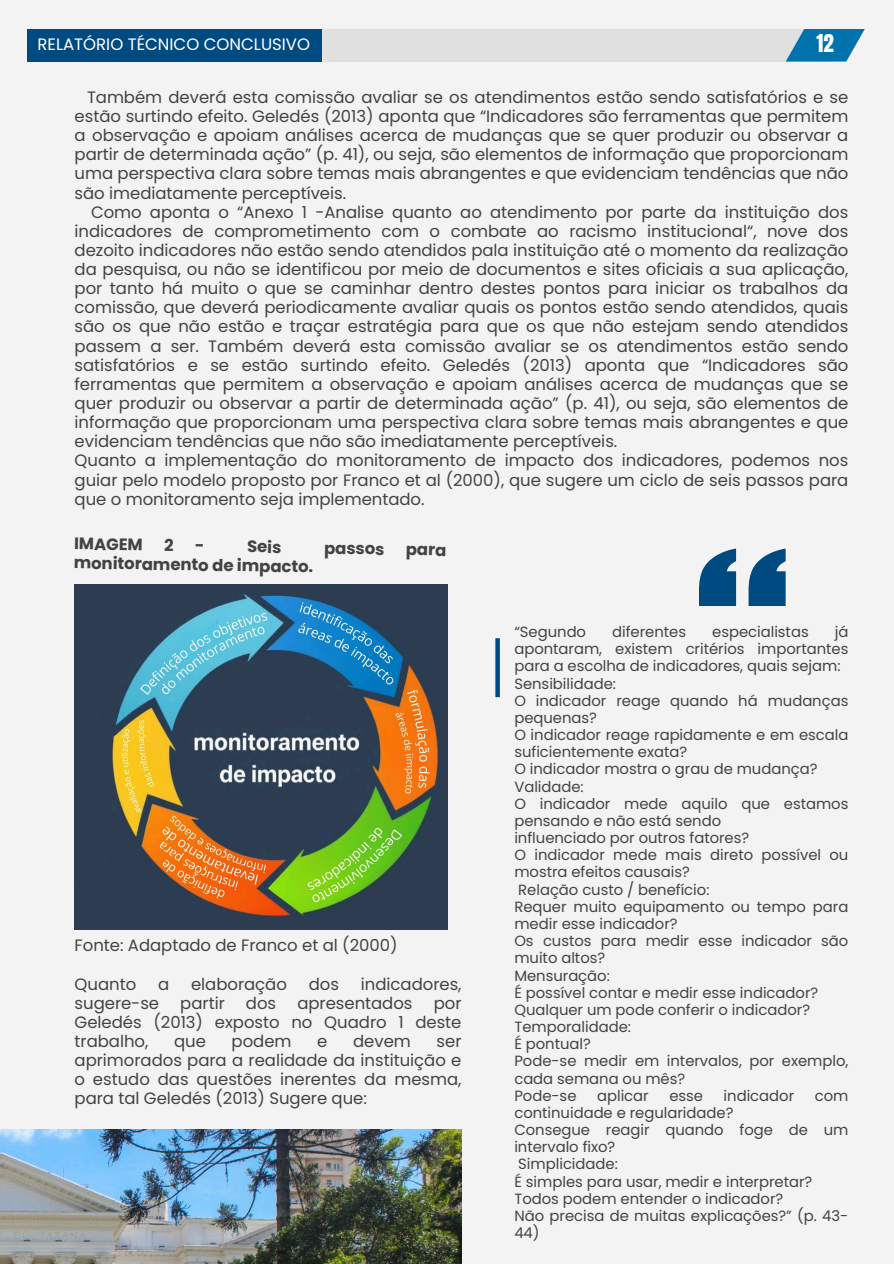
<style>
.page{position:relative;width:894px;height:1264px;background:#fff}
.page>*{position:absolute;margin:0;border:0;box-sizing:border-box;transform-origin:0 0}
.t1{font:21px "Anton";color:#fff}
.t2{font:16.5px/19.2px "Poppins";color:#424343;text-align:justify}
.t3{font:700 16.5px "Poppins";color:#424343}
.t4{font:16.5px "Poppins";color:#fff}
.t5{font:14.85px/17.1px "Poppins";color:#424343}
</style>
<div class="page">
<div style="left:0;top:0;width:893px;height:1263px;background:#f3f3f3"></div>
<img style="left:0;top:1129px;width:461px;height:134px">
<div style="left:293px;top:29px;width:541px;height:33px;background:#e0e0e0"></div>
<svg style="left:785px;top:29px;width:79px;height:33px"></svg>
<div style="left:27px;top:29px;width:294px;height:33px;background:#004a82"></div>
<img style="left:75px;top:584px;width:372px;height:345px">
<svg style="left:495px;top:638px;width:4px;height:59px"></svg>
<svg style="left:699px;top:548px;width:86px;height:58px"></svg>
<p class="t4" style="left:38px;top:33px;width:274px">RELATÓRIO TÉCNICO CONCLUSIVO</p>
<p class="t1" style="left:816px;top:28px;width:19px">12</p>
<p class="t2" style="left:75px;top:87px;width:775px;text-indent:12px">Também deverá esta comissão avaliar se os atendimentos estão sendo satisfatórios e se estão surtindo efeito. Geledés (2013) aponta que “Indicadores são ferramentas que permitem a observação e apoiam análises acerca de mudanças que se quer produzir ou observar a partir de determinada ação” (p. 41), ou seja, são elementos de informação que proporcionam uma perspectiva clara sobre temas mais abrangentes e que evidenciam tendências que não são imediatamente perceptíveis.</p>
<p class="t2" style="left:75px;top:202px;width:775px;text-align:left;text-indent:16px">Como aponta o “Anexo 1 -Analise quanto ao atendimento por parte da instituição dos indicadores de comprometimento com o combate ao racismo institucional“, nove dos dezoito indicadores não estão sendo atendidos pala instituição até o momento da realização da pesquisa, ou não se identificou por meio de documentos e sites oficiais a sua aplicação, por tanto há muito o que se caminhar dentro destes pontos para iniciar os trabalhos da comissão, que deverá periodicamente avaliar quais os pontos estão sendo atendidos, quais são os que não estão e traçar estratégia para que os que não estejam sendo atendidos passem a ser. Também deverá esta comissão avaliar se os atendimentos estão sendo satisfatórios e se estão surtindo efeito. Geledés (2013) aponta que “Indicadores são ferramentas que permitem a observação e apoiam análises acerca de mudanças que se quer produzir ou observar a partir de determinada ação” (p. 41), ou seja, são elementos de informação que proporcionam uma perspectiva clara sobre temas mais abrangentes e que evidenciam tendências que não são imediatamente perceptíveis.<br>Quanto a implementação do monitoramento de impacto dos indicadores, podemos nos guiar pelo modelo proposto por Franco et al (2000), que sugere um ciclo de seis passos para que o monitoramento seja implementado.</p>
<p class="t3" style="left:74px;top:532px;width:70px;rotate:1deg">IMAGEM</p>
<p class="t3" style="left:247px;top:535px;width:36px;rotate:1deg">Seis</p>
<p class="t3" style="left:324px;top:536px;width:62px;rotate:1deg">passos</p>
<p class="t3" style="left:406px;top:537px;width:42px;rotate:1deg">para</p>
<p class="t3" style="left:74px;top:551px;width:241px;rotate:1deg">monitoramento de impacto.</p>
<p class="t2" style="left:75px;top:936px;width:324px">Fonte: Adaptado de Franco et al (2000)</p>
<p class="t2" style="left:75px;top:974px;width:63px">Quanto</p>
<p class="t2" style="left:158px;top:974px;width:13px">a</p>
<p class="t2" style="left:191px;top:974px;width:97px">elaboração</p>
<p class="t2" style="left:309px;top:974px;width:32px">dos</p>
<p class="t2" style="left:361px;top:974px;width:102px">indicadores,</p>
<p class="t2" style="left:75px;top:993px;width:86px">sugere-se</p>
<p class="t2" style="left:180px;top:993px;width:46px">partir</p>
<p class="t2" style="left:246px;top:993px;width:32px">dos</p>
<p class="t2" style="left:297px;top:993px;width:117px">apresentados</p>
<p class="t2" style="left:75px;top:993px;width:388px;text-indent:359px">por Geledés (2013) exposto no Quadro 1 deste trabalho,</p>
<p class="t2" style="left:174px;top:1031px;width:33px">que</p>
<p class="t2" style="left:231px;top:1031px;width:61px">podem</p>
<p class="t2" style="left:317px;top:1031px;width:12px">e</p>
<p class="t2" style="left:353px;top:1031px;width:59px">devem</p>
<p class="t2" style="left:75px;top:1031px;width:388px;text-indent:362px">ser aprimorados para a realidade da instituição e o estudo das questões inerentes da mesma, para tal Geledés (2013) Sugere que:</p>
<p class="t5" style="left:514px;top:623px;width:335px;text-indent:320px">já apontaram, existem critérios importantes para a escolha de indicadores, quais sejam:<br>Sensibilidade:<br>O indicador reage quando há mudanças pequenas?<br>O indicador reage rapidamente e em escala suficientemente exata?<br>O indicador mostra o grau de mudança?<br>Validade:<br>O indicador mede aquilo que estamos pensando e não está sendo<br>influenciado por outros fatores?<br>O indicador mede mais direto possível ou mostra efeitos causais?<br>Relação custo / benefício:<br>Requer muito equipamento ou tempo para medir esse indicador?<br>Os custos para medir esse indicador são muito altos?<br>Mensuração:<br>É possível contar e medir esse indicador?<br>Qualquer um pode conferir o indicador?<br>Temporalidade:<br>É pontual?<br>Pode-se medir em intervalos, por exemplo, cada semana ou mês?<br>Pode-se</p>
<p class="t5" style="left:514px;top:623px;width:73px">“Segundo</p>
<p class="t5" style="left:612px;top:623px;width:75px">diferentes</p>
<p class="t5" style="left:712px;top:623px;width:98px">especialistas</p>
<p class="t5" style="left:597px;top:1086px;width:53px">aplicar</p>
<p class="t5" style="left:669px;top:1086px;width:35px">esse</p>
<p class="t5" style="left:723px;top:1086px;width:72px">indicador</p>
<p class="t5" style="left:814px;top:1086px;width:35px">com</p>
<p class="t5" style="left:514px;top:1104px;width:335px">continuidade e regularidade?<br>Consegue reagir quando foge de um intervalo fixo?<br>Simplicidade:<br>É simples para usar, medir e interpretar?<br>Todos podem entender o indicador?<br>Não precisa de muitas explicações?” (p. 43-<br>44)</p>
</div>
